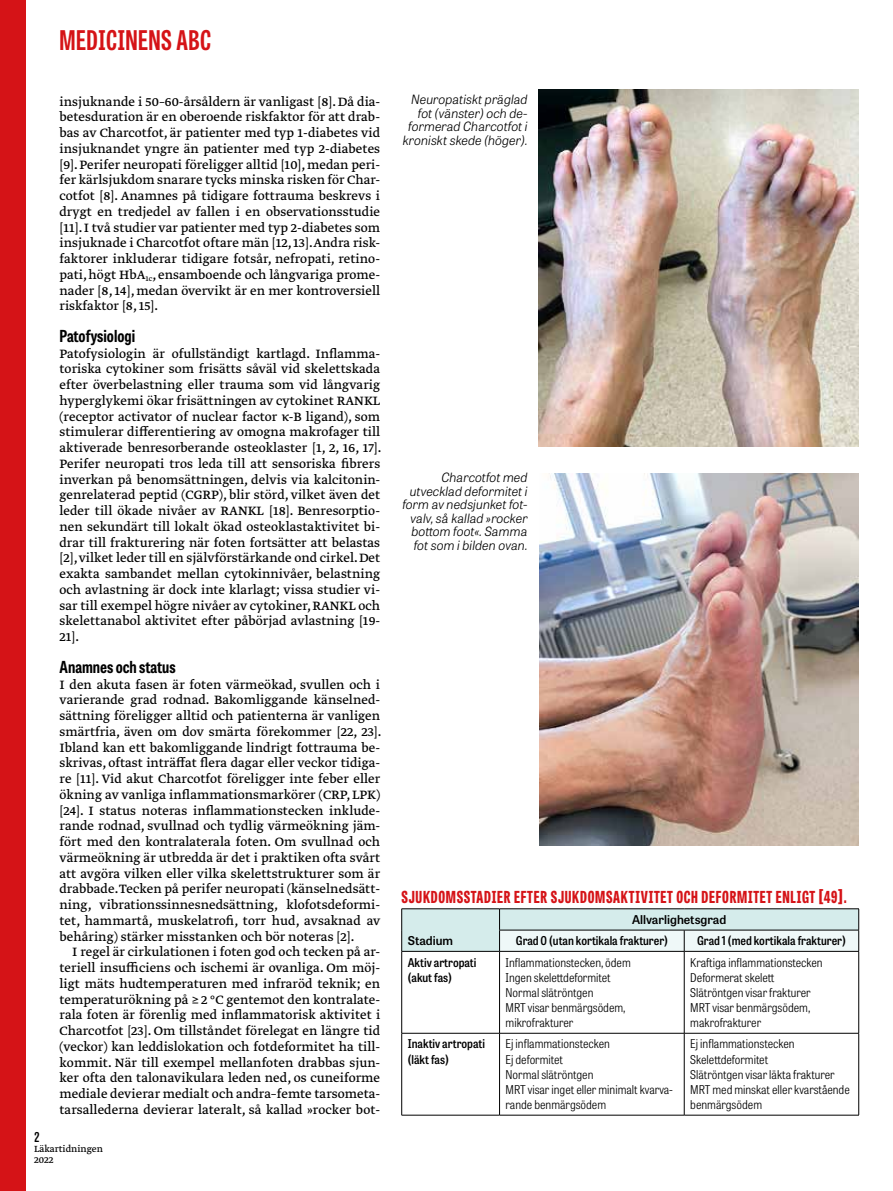
<style>
.page{position:relative;width:893px;height:1191px;background:#fff}
.page>*{position:absolute;margin:0;border:0;box-sizing:border-box;transform-origin:0 0}
.t1{font:700 27px "Tablet Gothic Compressed";letter-spacing:.02em;color:#d51317}
.t2{font:800 16.5px "Tablet Gothic Compressed";letter-spacing:.045em;color:#d51317}
.t3{font:700 16.5px "Tablet Gothic Condensed";color:#000}
.t4{font:14.25px/15.8px "Greta Text Pro Regular Min";color:#000;text-align:justify}
.t5{font:600 13.5px "Tablet Gothic Condensed";color:#000}
.t6{font:italic 300 12.75px/13.5px "Tablet Gothic";color:#000;text-align:right}
.t7{font:300 semi-condensed 12.15px/15.1px "Tablet Gothic";color:#000}
.t8{font:600 semi-condensed 12.15px/15.1px "Tablet Gothic";color:#000}
.t9{font:600 12.15px "Tablet Gothic";color:#000}
.t10{font:10.5px/10.5px "Greta Text Pro";color:#000}
</style>
<div class="page">
<div style="left:0;top:0;width:26px;height:1191px;background:#d51317"></div>
<img style="left:539px;top:89px;width:320px;height:357px">
<img style="left:540px;top:473px;width:319px;height:372px">
<hr style="left:401px;top:951px;width:99px;height:1px;background:#000">
<hr style="left:401px;top:1033px;width:99px;height:1px;background:#000">
<hr style="left:500px;top:1033px;width:184px;height:1px;background:#000">
<hr style="left:684px;top:1033px;width:175px;height:1px;background:#000">
<hr style="left:401px;top:1114px;width:99px;height:1px;background:#000">
<hr style="left:500px;top:1114px;width:184px;height:1px;background:#000">
<hr style="left:684px;top:1114px;width:175px;height:1px;background:#000">
<hr style="left:500px;top:951px;width:184px;height:1px;background:#000">
<svg style="left:401px;top:908px;width:458px;height:43px"></svg>
<hr style="left:684px;top:951px;width:175px;height:1px;background:#000">
<hr style="left:401px;top:951px;width:1px;height:82px;background:#000">
<hr style="left:499px;top:951px;width:1px;height:82px;background:#000">
<hr style="left:684px;top:951px;width:1px;height:82px;background:#000">
<hr style="left:858px;top:951px;width:1px;height:82px;background:#000">
<hr style="left:401px;top:1033px;width:1px;height:82px;background:#000">
<hr style="left:499px;top:1033px;width:1px;height:82px;background:#000">
<hr style="left:684px;top:1033px;width:1px;height:82px;background:#000">
<hr style="left:858px;top:1033px;width:1px;height:82px;background:#000">
<h1 class="t1" style="left:60px;top:22px;width:153px">MEDICINENS ABC</h1>
<p class="t4" style="left:60px;top:94px;width:322px">insjuknande i 50–60-årsåldern är vanligast [8]. Då dia&shy;betesduration är en oberoende riskfaktor för att drab&shy;bas av Charcotfot, är patienter med typ 1-diabetes vid insjuknandet yngre än patienter med typ 2-diabetes [9]. Perifer neuropati föreligger alltid [10], medan peri&shy;fer kärlsjukdom snarare tycks minska risken för Char&shy;cotfot [8]. Anamnes på tidigare fottrauma beskrevs i drygt en tredjedel av fallen i en observationsstudie [11]. I två studier var patienter med typ 2-diabetes som insjuknade i Charcotfot oftare män [12, 13].Andra risk&shy;faktorer inkluderar tidigare fotsår, nefropati, retino&shy;pati, högt HbA<sub>1c</sub>, ensamboende och långvariga prome&shy;nader [8, 14], medan övervikt är en mer kontroversiell riskfaktor [8, 15].</p>
<p class="t3" style="left:60px;top:324px;width:77px">Patofysiologi</p>
<p class="t4" style="left:60px;top:346px;width:324px;text-align:left">Patofysiologin är ofullständigt kartlagd. Inflamma&shy;toriska cytokiner som frisätts såväl vid skelettskada efter överbelastning eller trauma som vid långvarig hyperglykemi ökar frisättningen av cytokinet RANKL (receptor activator of nuclear factor κ-B ligand), som stimulerar differentiering av omogna makrofager till aktiverade benresorberande osteoklaster [1, 2, 16, 17].<br>Perifer neuropati tros leda till att sensoriska fibrers inverkan på benomsättningen, delvis via kalcitonin&shy;genrelaterad peptid (CGRP), blir störd, vilket även det leder till ökade nivåer av RANKL [18]. Benresorptio&shy;nen sekundärt till lokalt ökad osteoklastaktivitet bi&shy;drar till frakturering när foten fortsätter att belastas [2], vilket leder till en självförstärkande ond cirkel. Det exakta sambandet mellan cytokinnivåer, belastning och avlastning är dock inte klarlagt; vissa studier vi&shy;sar till exempel högre nivåer av cytokiner, RANKL och skelettanabol aktivitet efter påbörjad avlastning [19- 21].</p>
<p class="t3" style="left:60px;top:655px;width:118px">Anamnes och status</p>
<p class="t4" style="left:60px;top:677px;width:324px">I den akuta fasen är foten värmeökad, svullen och i varierande grad rodnad. Bakomliggande känselned&shy;sättning föreligger alltid och patienterna är vanligen smärtfria, även om dov smärta förekommer [22, 23].<br>Ibland kan ett bakomliggande lindrigt fottrauma be&shy;skrivas, oftast inträffat flera dagar eller veckor tidiga&shy;re [11]. Vid akut Charcotfot föreligger inte feber eller ökning av vanliga inflammationsmarkörer (CRP, LPK) [24]. I status noteras inflammationstecken inklude&shy;rande rodnad, svullnad och tydlig värmeökning jäm&shy;fört med den kontralaterala foten. Om svullnad och värmeökning är utbredda är det i praktiken ofta svårt att avgöra vilken eller vilka skelettstrukturer som är drabbade.Tecken på perifer neuropati (känselnedsätt&shy;ning, vibrationssinnesnedsättning, klofotsdeformi&shy;tet, hammartå, muskelatrofi, torr hud, avsaknad av behåring) stärker misstanken och bör noteras [2].</p>
<p class="t4" style="left:60px;top:944px;width:322px;text-indent:13px">I regel är cirkulationen i foten god och tecken på ar&shy;teriell insufficiens och ischemi är ovanliga. Om möj&shy;ligt mäts hudtemperaturen med infraröd teknik; en temperaturökning på ≥ 2 °C gentemot den kontralate&shy;rala foten är förenlig med inflammatorisk aktivitet i Charcotfot [23]. Om tillståndet förelegat en längre tid (veckor) kan leddislokation och fotdeformitet ha till&shy;kommit. När till exempel mellanfoten drabbas sjun&shy;ker ofta den talonavikulara leden ned, os cuneiforme mediale devierar medialt och andra–femte tarsometa&shy;tarsallederna devierar lateralt, så kallad »rocker bot-</p>
<p class="t5" style="left:34px;top:1127px;width:7px">2</p>
<p class="t10" style="left:34px;top:1144px;width:70px">Läkartidningen<br>2022</p>
<p class="t6" style="left:403px;top:92px;width:126px">Neuropatiskt präglad fot (vänster) och de&shy;formerad Charcotfot i kroniskt skede (höger).</p>
<p class="t6" style="left:402px;top:470px;width:127px">Charcotfot med utvecklad deformitet i form av nedsjunket fot&shy;valv, så kallad »rocker bottom foot«. Samma fot som i bilden ovan.</p>
<p class="t2" style="left:401px;top:885px;width:447px">SJUKDOMSSTADIER EFTER SJUKDOMSAKTIVITET OCH DEFORMITET ENLIGT [49].</p>
<p class="t9" style="left:408px;top:932px;width:47px">Stadium</p>
<p class="t9" style="left:632px;top:911px;width:96px">Allvarlighetsgrad</p>
<p class="t8" style="left:516px;top:932px;width:154px">Grad 0 (utan kortikala frakturer)</p>
<p class="t8" style="left:697px;top:932px;width:150px">Grad 1 (med kortikala frakturer)</p>
<p class="t8" style="left:408px;top:954px;width:70px">Aktiv artropati (akut fas)</p>
<p class="t7" style="left:506px;top:954px;width:127px">Inflammationstecken, ödem<br>Ingen skelettdeformitet<br>Normal slätröntgen<br>MRT visar benmärgsödem, mikrofrakturer</p>
<p class="t7" style="left:690px;top:954px;width:134px">Kraftiga inflammationstecken<br>Deformerat skelett<br>Slätröntgen visar frakturer<br>MRT visar benmärgsödem, makrofrakturer</p>
<p class="t8" style="left:408px;top:1036px;width:79px">Inaktiv artropati (läkt fas)</p>
<p class="t7" style="left:506px;top:1036px;width:169px">Ej inflammationstecken<br>Ej deformitet<br>Normal slätröntgen<br>MRT visar inget eller minimalt kvarva&shy;rande benmärgsödem</p>
<p class="t7" style="left:690px;top:1036px;width:161px">Ej inflammationstecken<br>Skelettdeformitet<br>Slätröntgen visar läkta frakturer<br>MRT med minskat eller kvarstående benmärgsödem</p>
</div>
